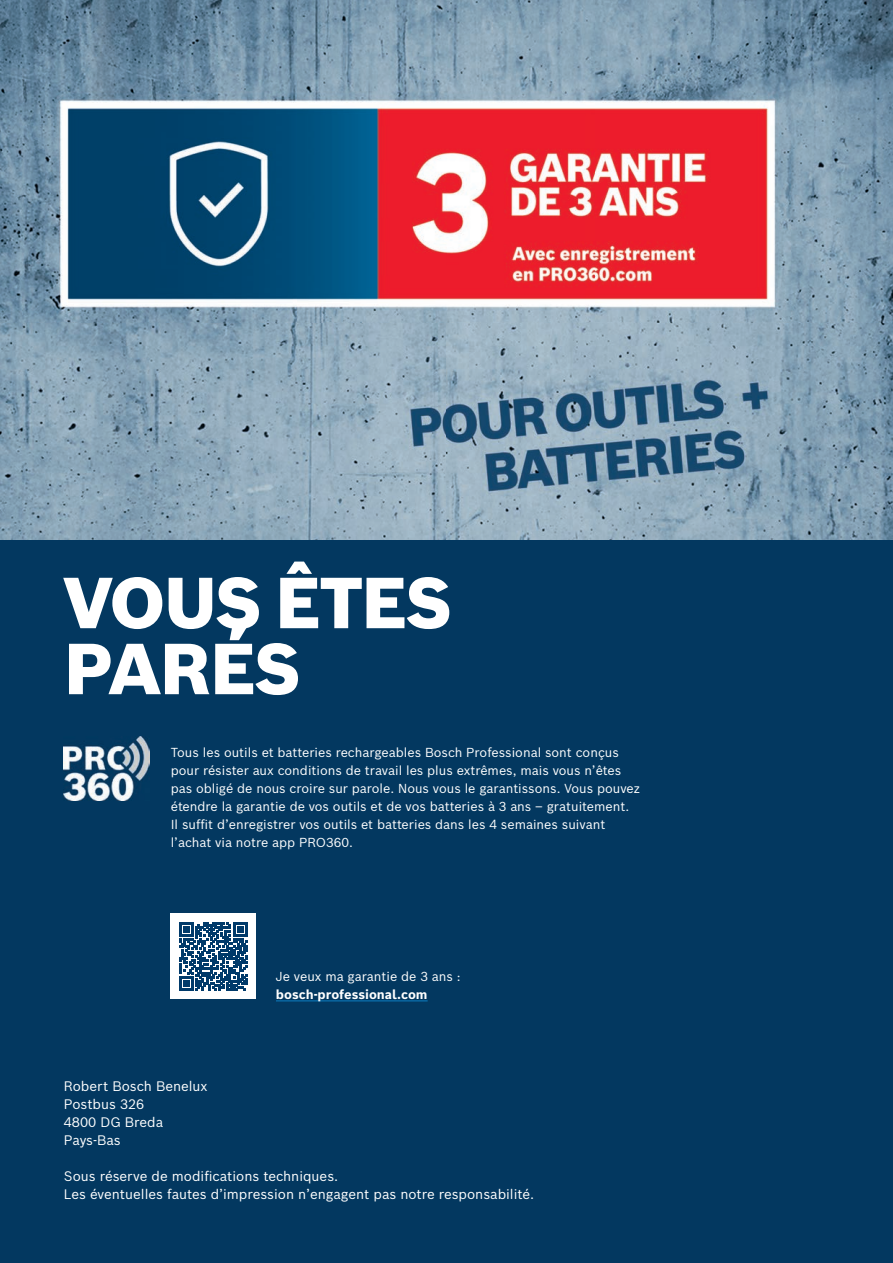
<style>
.page{position:relative;width:893px;height:1263px;background:#033860}
.page>*{position:absolute;margin:0;border:0;box-sizing:border-box;transform-origin:0 0}
.t1{font:900 70.5px/66px "Bosch Sans";letter-spacing:-.02em;color:#fff}
.t2{font:13.5px/18px "Bosch Sans";color:#fff}
.t3{font:12.75px/18px "Bosch Sans";color:#fff}
.t4{font:700 12.75px "Bosch Sans";color:#fff}
</style>
<div class="page">
<div style="left:171px;top:914px;width:85px;height:85px;background:#fff"></div>
<svg style="left:179px;top:922px;width:68px;height:69px"></svg>
<img style="left:64px;top:736px;width:85px;height:64px">
<hr style="left:276px;top:1001px;width:152px;height:1px;background:#0d7dc2">
<img style="left:0;top:0;width:893px;height:539px">
<h1 class="t1" style="left:64px;top:571px;width:390px">VOUS ÊTES<br>PARÉS</h1>
<p class="t3" style="left:171px;top:743px;width:471px">Tous les outils et batteries rechargeables Bosch Professional sont conçus pour résister aux conditions de travail les plus extrêmes, mais vous n’êtes pas obligé de nous croire sur parole. Nous vous le garantissons. Vous pouvez étendre la garantie de vos outils et de vos batteries à 3 ans – gratuitement.<br>Il suffit d’enregistrer vos outils et batteries dans les 4 semaines suivant l’achat via notre app PRO360.</p>
<p class="t3" style="left:276px;top:967px;width:186px">Je veux ma garantie de 3 ans :</p>
<p class="t4" style="left:276px;top:986px;width:153px">bosch-professional.com</p>
<p class="t2" style="left:64px;top:1077px;width:145px">Robert Bosch Benelux<br>Postbus 326<br>4800 DG Breda<br>Pays-Bas</p>
<p class="t2" style="left:64px;top:1167px;width:472px">Sous réserve de modifications techniques.<br>Les éventuelles fautes d’impression n’engagent pas notre responsabilité.</p>
</div>
